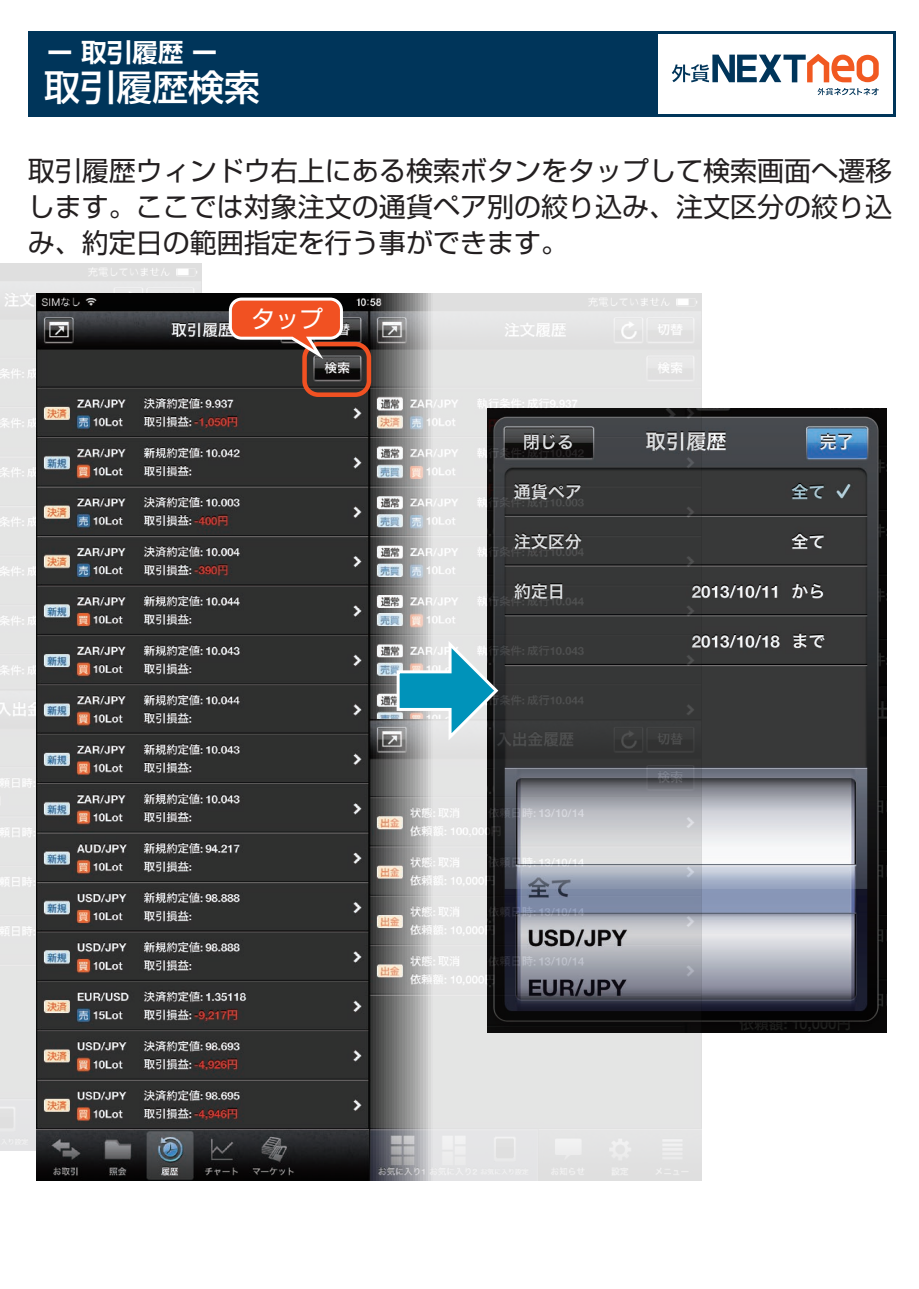
<style>
.page{position:relative;width:919px;height:1289px;background:#fff}
.page>*{position:absolute;margin:0;border:0;box-sizing:border-box;transform-origin:0 0}
.t1{font:500 36px "Shin Go Pro";color:#fff}
.t2{font:27px/36px "Shin Go Pro";color:#231f20;text-align:justify}
.t3{font:700 25.5px "Shin Go Pro De";color:#fff}
.t4{font:24px "Shin Go Pro";color:#fff}
</style>
<div class="page">
<img style="left:701px;top:409px;width:185px;height:623px">
<div style="left:28px;top:31px;width:867px;height:85px;background:#00355a"></div>
<div style="left:658px;top:35px;width:234px;height:79px;background:#fff"></div>
<svg style="left:817px;top:88px;width:61px;height:7px"></svg>
<svg style="left:671px;top:54px;width:207px;height:28px"></svg>
<div style="left:0;top:263px;width:201px;height:887px;background:#e4e5e4"></div>
<img style="left:36px;top:293px;width:665px;height:887px">
<div style="left:302px;top:342px;width:69px;height:55px;border:4px solid #f15122;border-radius:14px"></div>
<svg style="left:229px;top:297px;width:114px;height:62px;background:#b65a3e"></svg>
<svg style="left:395px;top:637px;width:105px;height:107px;background:#7dacb9"></svg>
<p class="t3" style="left:47px;top:32px;width:172px">ー 取引履歴 ー</p>
<h1 class="t1" style="left:44px;top:58px;width:218px">取引履歴検索</h1>
<p class="t2" style="left:28px;top:149px;width:865px">取引履歴ウィンドウ右上にある検索ボタンをタップして検索画面へ遷移します。ここでは対象注文の通貨ペア別の絞り込み、注文区分の絞り込み、約定日の範囲指定を行う事ができます。</p>
<p class="t4" style="left:251px;top:299px;width:73px">タップ</p>
</div>
